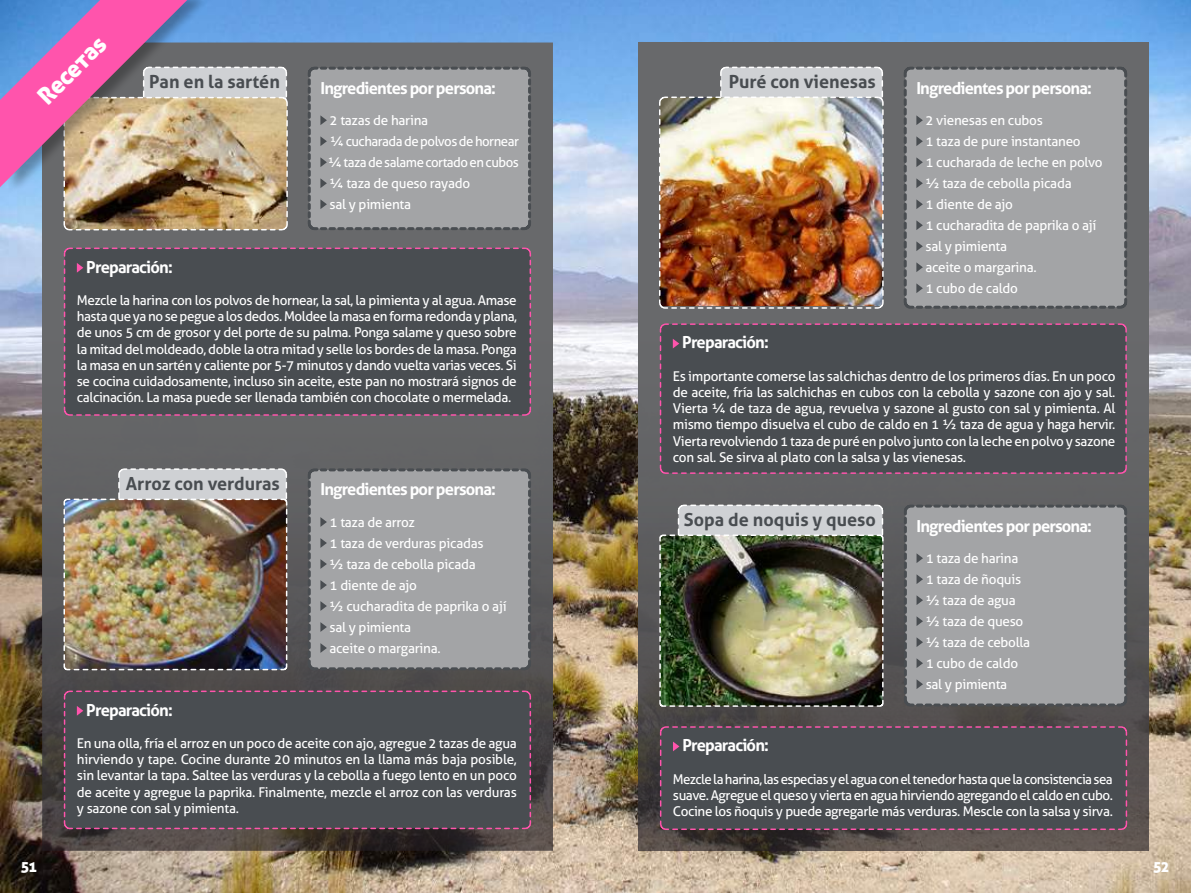
<style>
.page{position:relative;width:1191px;height:893px;background:#fff}
.page>*{position:absolute;margin:0;border:0;box-sizing:border-box;transform-origin:0 0}
.t1{font:24px "Aller Display";color:#fff}
.t2{font:700 18px "Aller";color:#494d51}
.t3{font:700 16.5px "Aller";letter-spacing:-.05em;color:#fff}
.t4{font:15px "Aller Display";color:#fff}
.t5{font:13.5px/21px "Aller";letter-spacing:-.02em;color:#fff;text-align:justify}
</style>
<div class="page">
<img style="left:0;top:0;width:1191px;height:893px">
<img style="left:43px;top:43px;width:510px;height:807px">
<div style="left:63px;top:690px;width:469px;height:140px;background:#494d51"></div>
<svg style="left:306px;top:466px;width:227px;height:206px;background:#9b9c9e"></svg>
<img style="left:63px;top:467px;width:225px;height:204px">
<svg style="left:77px;top:416px;width:455px;height:1px"></svg>
<div style="left:63px;top:247px;width:469px;height:169px;background:#494d51"></div>
<svg style="left:77px;top:263px;width:6px;height:10px"></svg>
<svg style="left:306px;top:65px;width:227px;height:167px;background:#9b9d9f"></svg>
<img style="left:0;top:0;width:289px;height:231px">
<img style="left:638px;top:43px;width:510px;height:807px">
<div style="left:659px;top:323px;width:468px;height:152px;background:#494d51"></div>
<svg style="left:673px;top:339px;width:6px;height:9px"></svg>
<svg style="left:901px;top:65px;width:228px;height:246px;background:#9c9ea0"></svg>
<svg style="left:658px;top:66px;width:226px;height:244px;background:#aeb0b2"></svg>
<img style="left:658px;top:96px;width:226px;height:213px">
<div style="left:659px;top:725px;width:469px;height:106px;background:#494d51"></div>
<svg style="left:673px;top:742px;width:6px;height:9px"></svg>
<svg style="left:902px;top:503px;width:227px;height:205px;background:#9c9d9f"></svg>
<img style="left:658px;top:504px;width:226px;height:204px">
<h1 class="t1" style="left:31px;top:89px;width:87px;rotate:-45deg">Recetas</h1>
<h2 class="t2" style="left:149px;top:71px;width:132px">Pan en la sartén</h2>
<p class="t3" style="left:320px;top:78px;width:177px">Ingredientes por persona:</p>
<p class="t5" style="left:328px;top:110px;width:192px;text-align:left">2 tazas de harina<br>¼ cucharada de polvos de hornear ¼ taza de salame cortado en cubos ¼ taza de queso rayado<br>sal y pimienta</p>
<p class="t3" style="left:86px;top:257px;width:88px">Preparación:</p>
<p class="t5" style="left:77px;top:292px;width:442px;line-height:16.2px">Mezcle la harina con los polvos de hornear, la sal, la pimienta y al agua. Amase hasta que ya no se pegue a los dedos. Moldee la masa en forma redonda y plana, de unos 5 cm de grosor y del porte de su palma. Ponga salame y queso sobre la mitad del moldeado, doble la otra mitad y selle los bordes de la masa. Ponga la masa en un sartén y caliente por 5-7 minutos y dando vuelta varias veces. Si se cocina cuidadosamente, incluso sin aceite, este pan no mostrará signos de calcinación. La masa puede ser llenada también con chocolate o mermelada.</p>
<h2 class="t2" style="left:126px;top:473px;width:155px">Arroz con verduras</h2>
<p class="t3" style="left:320px;top:479px;width:177px">Ingredientes por persona:</p>
<p class="t5" style="left:329px;top:512px;width:178px;text-align:left">1 taza de arroz<br>1 taza de verduras picadas<br>½ taza de cebolla picada<br>1 diente de ajo<br>½ cucharadita de paprika o ají sal y pimienta<br>aceite o margarina.</p>
<p class="t4" style="left:21px;top:857px;width:17px">51</p>
<p class="t3" style="left:86px;top:700px;width:88px">Preparación:</p>
<p class="t5" style="left:77px;top:735px;width:441px;line-height:16.2px">En una olla, fría el arroz en un poco de aceite con ajo, agregue 2 tazas de agua hirviendo y tape. Cocine durante 20 minutos en la llama más baja posible, sin levantar la tapa. Saltee las verduras y la cebolla a fuego lento en un poco de aceite y agregue la paprika. Finalmente, mezcle el arroz con las verduras y sazone con sal y pimienta.</p>
<h2 class="t2" style="left:728px;top:71px;width:149px">Puré con vienesas</h2>
<p class="t3" style="left:916px;top:78px;width:177px">Ingredientes por persona:</p>
<p class="t5" style="left:925px;top:110px;width:179px;text-align:left">2 vienesas en cubos<br>1 taza de pure instantaneo<br>1 cucharada de leche en polvo ½ taza de cebolla picada<br>1 diente de ajo<br>1 cucharadita de paprika o ají sal y pimienta<br>aceite o margarina.<br>1 cubo de caldo</p>
<p class="t3" style="left:682px;top:332px;width:88px">Preparación:</p>
<p class="t5" style="left:673px;top:368px;width:444px;line-height:16.2px">Es importante comerse las salchichas dentro de los primeros días. En un poco de aceite, fría las salchichas en cubos con la cebolla y sazone con ajo y sal.<br>Vierta ¼ de taza de agua, revuelva y sazone al gusto con sal y pimienta. Al mismo tiempo disuelva el cubo de caldo en 1 ½ taza de agua y haga hervir.<br>Vierta revolviendo 1 taza de puré en polvo junto con la leche en polvo y sazone con sal. Se sirva al plato con la salsa y las vienesas.</p>
<h2 class="t2" style="left:684px;top:509px;width:194px">Sopa de noquis y queso</h2>
<p class="t3" style="left:916px;top:516px;width:177px">Ingredientes por persona:</p>
<p class="t5" style="left:925px;top:548px;width:106px;text-align:left">1 taza de harina<br>1 taza de ñoquis ½ taza de agua ½ taza de queso ½ taza de cebolla<br>1 cubo de caldo sal y pimienta</p>
<p class="t3" style="left:682px;top:735px;width:88px">Preparación:</p>
<p class="t5" style="left:673px;top:771px;width:441px;line-height:16.2px">Mezcle la harina, las especias y el agua con el tenedor hasta que la consistencia sea suave. Agregue el queso y vierta en agua hirviendo agregando el caldo en cubo.<br>Cocine los ñoquis y puede agregarle más verduras. Mescle con la salsa y sirva.</p>
<p class="t4" style="left:1153px;top:857px;width:17px">52</p>
</div>
